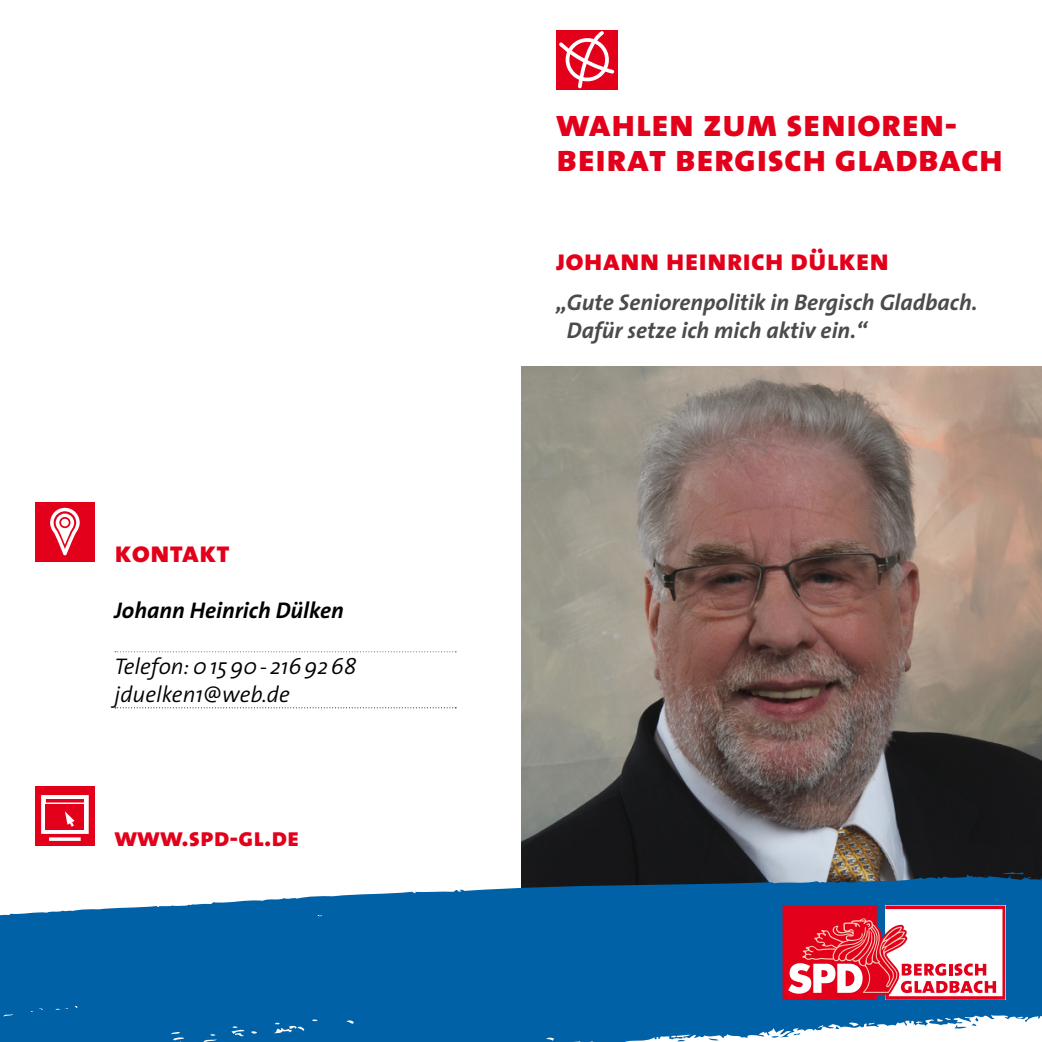
<style>
.page{position:relative;width:1042px;height:1042px;background:#fff}
.page>*{position:absolute;margin:0;border:0;box-sizing:border-box;transform-origin:0 0}
.t1{font:38.5px/35px "The Sans Extra Bold Caps";color:#e2001a}
.t2{font:29.75px "The Sans Extra Bold Caps";color:#e2001a}
.t3{font:26.25px "The Sans Extra Bold Caps";color:#e2001a}
.t4{font:italic 700 22.75px/28px "The Sans";color:#4b4b4d}
.t5{font:italic 300 22.75px/28px "The Sans";color:#000}
.t6{font:italic 700 22.75px "The Sans";color:#000}
</style>
<div class="page">
<img style="left:521px;top:366px;width:521px;height:506px">
<svg style="left:0;top:872px;width:1042px;height:170px;background:#2273ad"></svg>
<svg style="left:44px;top:1009px;width:12px;height:5px"></svg>
<svg style="left:1002px;top:872px;width:22px;height:3px"></svg>
<svg style="left:677px;top:905px;width:328px;height:136px"></svg>
<svg style="left:557px;top:30px;width:60px;height:60px"></svg>
<svg style="left:115px;top:651px;width:341px;height:1px"></svg>
<svg style="left:115px;top:707px;width:341px;height:1px"></svg>
<div style="left:35px;top:787px;width:60px;height:59px;background:#e2001a"></div>
<div style="left:41px;top:795px;width:48px;height:39px;background:#fff"></div>
<svg style="left:49px;top:837px;width:32px;height:4px"></svg>
<hr style="left:46px;top:799px;width:38px;height:3px;background:#e2001a">
<div style="left:46px;top:804px;width:38px;height:26px;background:#e2001a"></div>
<svg style="left:65px;top:811px;width:10px;height:16px"></svg>
<div style="left:35px;top:502px;width:60px;height:60px;background:#e2001a"></div>
<svg style="left:50px;top:507px;width:30px;height:49px"></svg>
<div style="left:59px;top:517px;width:11px;height:11px;border:2px solid #e2001a;border-radius:50%"></div>
<h2 class="t2" style="left:115px;top:527px;width:117px">kontakt</h2>
<p class="t6" style="left:115px;top:591px;width:231px">Johann Heinrich Dülken</p>
<p class="t5" style="left:115px;top:651px;width:243px">Telefon: 01590- 2169268 jduelken1@web.de</p>
<p class="t3" style="left:115px;top:814px;width:186px">www.spd-gl.de</p>
<h1 class="t1" style="left:556px;top:105px;width:449px">wahlen zum senioren&shy;beirat bergisch gladbach</h1>
<h2 class="t2" style="left:556px;top:235px;width:335px">johann heinrich dülken</h2>
<p class="t4" style="left:567px;top:288px;width:412px;text-indent:-11px">„Gute Seniorenpolitik in Bergisch Gladbach.<br>Dafür setze ich mich aktiv ein.“</p>
</div>
